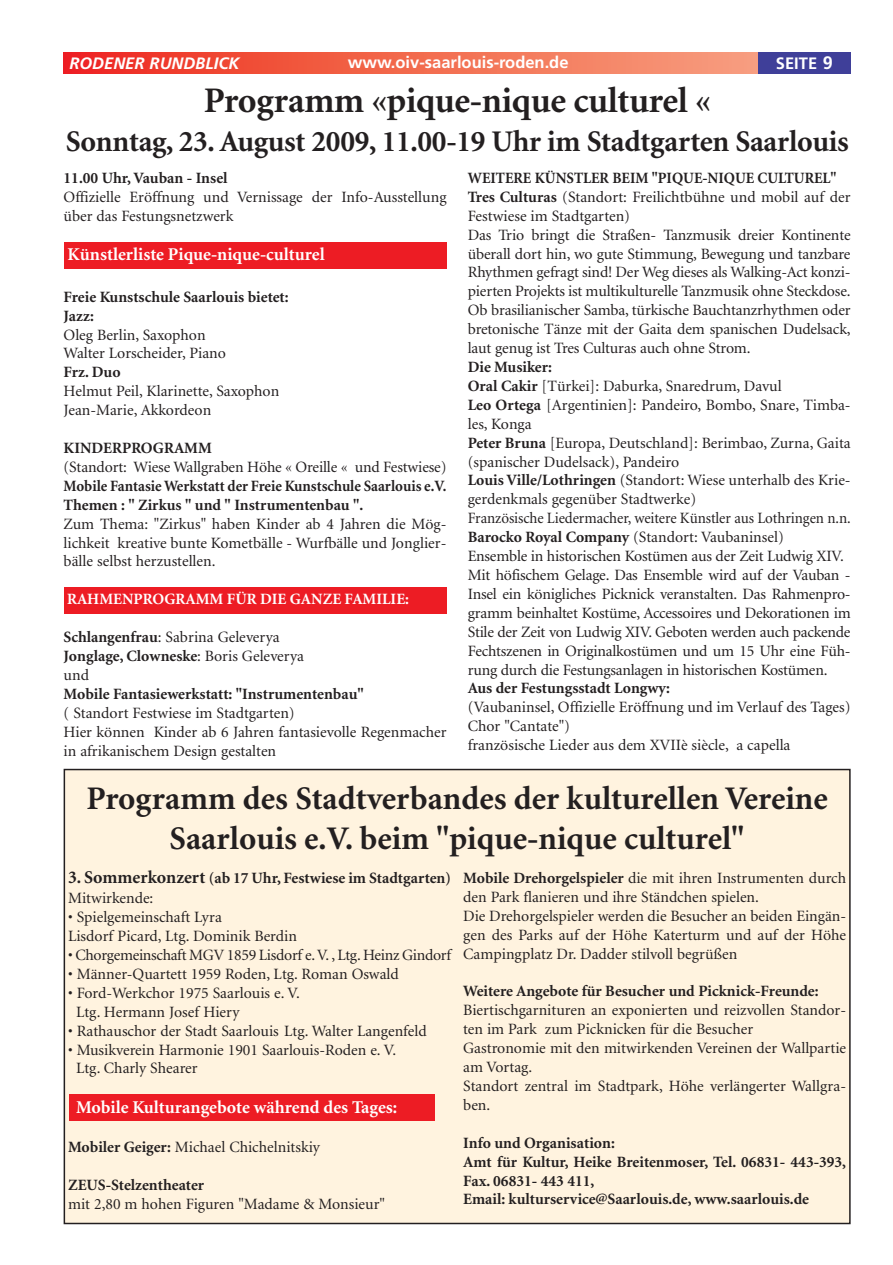
<style>
.page{position:relative;width:893px;height:1265px;background:#fff}
.page>*{position:absolute;margin:0;border:0;box-sizing:border-box;transform-origin:0 0}
.t1{font:700 36px "Minion";letter-spacing:-.01em;color:#231f20}
.t2{font:700 33px/39.6px "Minion";color:#231f20;text-align:center}
.t3{font:700 30px "Minion";letter-spacing:-.01em;color:#231f20}
.t4{font:700 18px "Minion";color:#fff}
.t5{font:700 16.5px "Frutiger";color:#fff}
.t6{font:italic 700 16.5px "Frutiger";color:#fff}
.t7{font:15.75px/18.9px "Minion";color:#231f20}
.t8{font:700 15.75px/18.9px "Minion";color:#231f20}
.t9{font:700 15.75px/18.9px "Minion";color:#231f20;scale:.95 1}
.t10{font:15.75px "Minion";letter-spacing:-.02em;color:#231f20}
.t11{font:700 15.75px "Minion";color:#fff}
.s1{font-size:18px}
.s2{font-weight:700}
.s3{font-weight:400}
</style>
<div class="page">
<div style="left:64px;top:769px;width:785px;height:454px;background:#fff3df"></div>
<div style="left:64px;top:768px;width:786px;height:456px;border:2px solid #231f20"></div>
<div style="left:69px;top:1094px;width:365px;height:27px;background:#ed1c24"></div>
<div style="left:64px;top:587px;width:382px;height:27px;background:#ed1c24"></div>
<div style="left:64px;top:53px;width:765px;height:21px;background:linear-gradient(to right,#ed2a1e,#f8af88)"></div>
<div style="left:758px;top:53px;width:92px;height:21px;background:#3f3f99"></div>
<div style="left:64px;top:242px;width:382px;height:26px;background:#ed1c24"></div>
<p class="t6" style="left:69px;top:56px;width:172px">RODENER RUNDBLICK</p>
<p class="t5" style="left:348px;top:55px;width:222px">www.oiv-saarlouis-roden.de</p>
<p class="t5" style="left:775px;top:57px;width:58px">SEITE <span class="s1">9</span></p>
<h1 class="t1" style="left:204px;top:87px;width:508px">Programm «pique-nique culturel «</h1>
<h3 class="t3" style="left:66px;top:130px;width:784px">Sonntag, 23. August 2009, 11.00-19 Uhr im Stadtgarten Saarlouis</h3>
<p class="t7" style="left:468px;top:170px;width:384px"><span class="s2">WEITERE KÜNSTLER BEIM "PIQUE-NIQUE CULTUREL" Tres Culturas</span> (Standort: Freilichtbühne und mobil auf der Festwiese im Stadtgarten)<br>Das Trio bringt die Straßen- Tanzmusik dreier Kontinente überall dort hin, wo gute Stimmung, Bewegung und tanzbare Rhythmen gefragt sind! Der Weg dieses als Walking-Act konzi&shy;pierten Projekts ist multikulturelle Tanzmusik ohne Steckdose.<br>Ob brasilianischer Samba, türkische Bauchtanzrhythmen oder bretonische Tänze mit der Gaita dem spanischen Dudelsack, laut genug ist Tres Culturas auch ohne Strom.</p>
<p class="t7" style="left:468px;top:359px;width:384px"><span class="s2">Die Musiker:<br>Oral Cakir</span> [Türkei]: Daburka, Snaredrum, Davul<br><span class="s2">Leo Ortega</span> [Argentinien]: Pandeiro, Bombo, Snare, Timba&shy;les, Konga<br><span class="s2">Peter Bruna</span> [Europa, Deutschland]: Berimbao, Zurna, Gaita (spanischer Dudelsack), Pandeiro<br><span class="s2">Louis Ville/Lothringen</span> (Standort: Wiese unterhalb des Krie&shy;gerdenkmals gegenüber Stadtwerke)<br>Französische Liedermacher, weitere Künstler aus Lothringen n.n.<br><span class="s2">Barocko Royal Company</span> (Standort: Vaubaninsel)<br>Ensemble in historischen Kostümen aus der Zeit Ludwig XIV.<br>Mit höfischem Gelage. Das Ensemble wird auf der Vauban - Insel ein königliches Picknick veranstalten. Das Rahmenpro&shy;gramm beinhaltet Kostüme, Accessoires und Dekorationen im Stile der Zeit von Ludwig XIV. Geboten werden auch packende Fechtszenen in Originalkostümen und um 15 Uhr eine Füh&shy;rung durch die Festungsanlagen in historischen Kostümen.</p>
<p class="t8" style="left:468px;top:680px;width:204px">Aus der Festungsstadt Longwy:</p>
<p class="t7" style="left:468px;top:699px;width:384px">(Vaubaninsel, Offizielle Eröffnung und im Verlauf des Tages)<br>Chor "Cantate")<br>französische Lieder aus dem XVIIè siècle, a capella</p>
<h2 class="t2" style="left:86px;top:781px;width:742px">Programm des Stadtverbandes der kulturellen Vereine<br>Saarlouis e.V. beim "pique-nique culturel"</h2>
<p class="t7" style="left:463px;top:869px;width:384px"><span class="s2">Mobile Drehorgelspieler</span> die mit ihren Instrumenten durch den Park flanieren und ihre Ständchen spielen.<br>Die Drehorgelspieler werden die Besucher an beiden Eingän&shy;gen des Parks auf der Höhe Katerturm und auf der Höhe Campingplatz Dr. Dadder stilvoll begrüßen</p>
<p class="t8" style="left:463px;top:983px;width:357px">Weitere Angebote für Besucher und Picknick-Freunde:</p>
<p class="t7" style="left:463px;top:1002px;width:384px">Biertischgarnituren an exponierten und reizvollen Standor&shy;ten im Park zum Picknicken für die Besucher<br>Gastronomie mit den mitwirkenden Vereinen der Wallpartie am Vortag.<br>Standort zentral im Stadtpark, Höhe verlängerter Wallgra&shy;ben.</p>
<p class="t8" style="left:463px;top:1134px;width:384px">Info und Organisation:<br>Amt für Kultur, Heike Breitenmoser, Tel. 06831- 443-393, Fax. 06831- 443 411,<br>Email: kulturservice@Saarlouis.de, www.saarlouis.de</p>
<p class="t8" style="left:64px;top:170px;width:165px">11.00 Uhr, Vauban - Insel</p>
<p class="t7" style="left:64px;top:189px;width:384px">Offizielle Eröffnung und Vernissage der Info-Ausstellung über das Festungsnetzwerk</p>
<p class="t4" style="left:68px;top:247px;width:259px">Künstlerliste Pique-nique-culturel</p>
<p class="t8" style="left:64px;top:288px;width:227px">Freie Kunstschule Saarlouis bietet:<br>Jazz:</p>
<p class="t7" style="left:64px;top:326px;width:164px">Oleg Berlin, Saxophon<br>Walter Lorscheider, Piano</p>
<p class="t8" style="left:64px;top:364px;width:59px">Frz. Duo</p>
<p class="t7" style="left:64px;top:383px;width:217px">Helmut Peil, Klarinette, Saxophon<br>Jean-Marie, Akkordeon</p>
<p class="t8" style="left:64px;top:440px;width:150px">KINDERPROGRAMM</p>
<p class="t7" style="left:64px;top:459px;width:384px">(Standort: Wiese Wallgraben Höhe « Oreille « und Festwiese)</p>
<p class="t9" style="left:64px;top:477px;width:404px">Mobile Fantasie Werkstatt der Freie Kunstschule Saarlouis e.V.<br>Themen : " Zirkus " und " Instrumentenbau ".</p>
<p class="t7" style="left:64px;top:515px;width:384px;text-align:justify">Zum Thema: "Zirkus" haben Kinder ab 4 Jahren die Mög&shy;lichkeit kreative bunte Kometbälle - Wurfbälle und Jonglier&shy;bälle selbst herzustellen.</p>
<p class="t11" style="left:67px;top:593px;width:343px">RAHMENPROGRAMM FÜR DIE GANZE FAMILIE:</p>
<p class="t7" style="left:64px;top:629px;width:242px"><span class="s2">Schlangenfrau</span>: Sabrina Geleverya<br><span class="s2">Jonglage, Clowneske</span>: Boris Geleverya und</p>
<p class="t8" style="left:64px;top:685px;width:302px">Mobile Fantasiewerkstatt: "Instrumentenbau"</p>
<p class="t7" style="left:64px;top:704px;width:384px">( Standort Festwiese im Stadtgarten)<br>Hier können Kinder ab 6 Jahren fantasievolle Regenmacher in afrikanischem Design gestalten</p>
<p class="t8" style="left:68px;top:869px;width:384px;line-height:20px"><span class="s1">3. Sommerkonzert</span> (ab 17 Uhr, Festwiese im Stadtgarten)<br><span class="s3">Mitwirkende:</span></p>
<p class="t7" style="left:68px;top:909px;width:230px">• Spielgemeinschaft Lyra<br>Lisdorf Picard, Ltg. Dominik Berdin</p>
<p class="t10" style="left:68px;top:948px;width:384px">• Chorgemeinschaft MGV 1859 Lisdorf e.V. , Ltg. Heinz Gindorf</p>
<p class="t7" style="left:68px;top:965px;width:332px">• Männer-Quartett 1959 Roden, Ltg. Roman Oswald</p>
<p class="t7" style="left:76px;top:984px;width:225px;text-indent:-8px">• Ford-Werkchor 1975 Saarlouis e. V.<br>Ltg. Hermann Josef Hiery</p>
<p class="t7" style="left:68px;top:1022px;width:360px">• Rathauschor der Stadt Saarlouis Ltg. Walter Langenfeld</p>
<p class="t7" style="left:76px;top:1041px;width:321px;text-indent:-8px">• Musikverein Harmonie 1901 Saarlouis-Roden e. V.<br>Ltg. Charly Shearer</p>
<p class="t4" style="left:76px;top:1100px;width:323px">Mobile Kulturangebote während des Tages:</p>
<p class="t7" style="left:68px;top:1138px;width:253px"><span class="s2">Mobiler Geiger:</span> Michael Chichelnitskiy</p>
<p class="t8" style="left:68px;top:1176px;width:137px">ZEUS-Stelzentheater</p>
<p class="t7" style="left:68px;top:1195px;width:318px">mit 2,80 m hohen Figuren "Madame &amp; Monsieur"</p>
</div>
